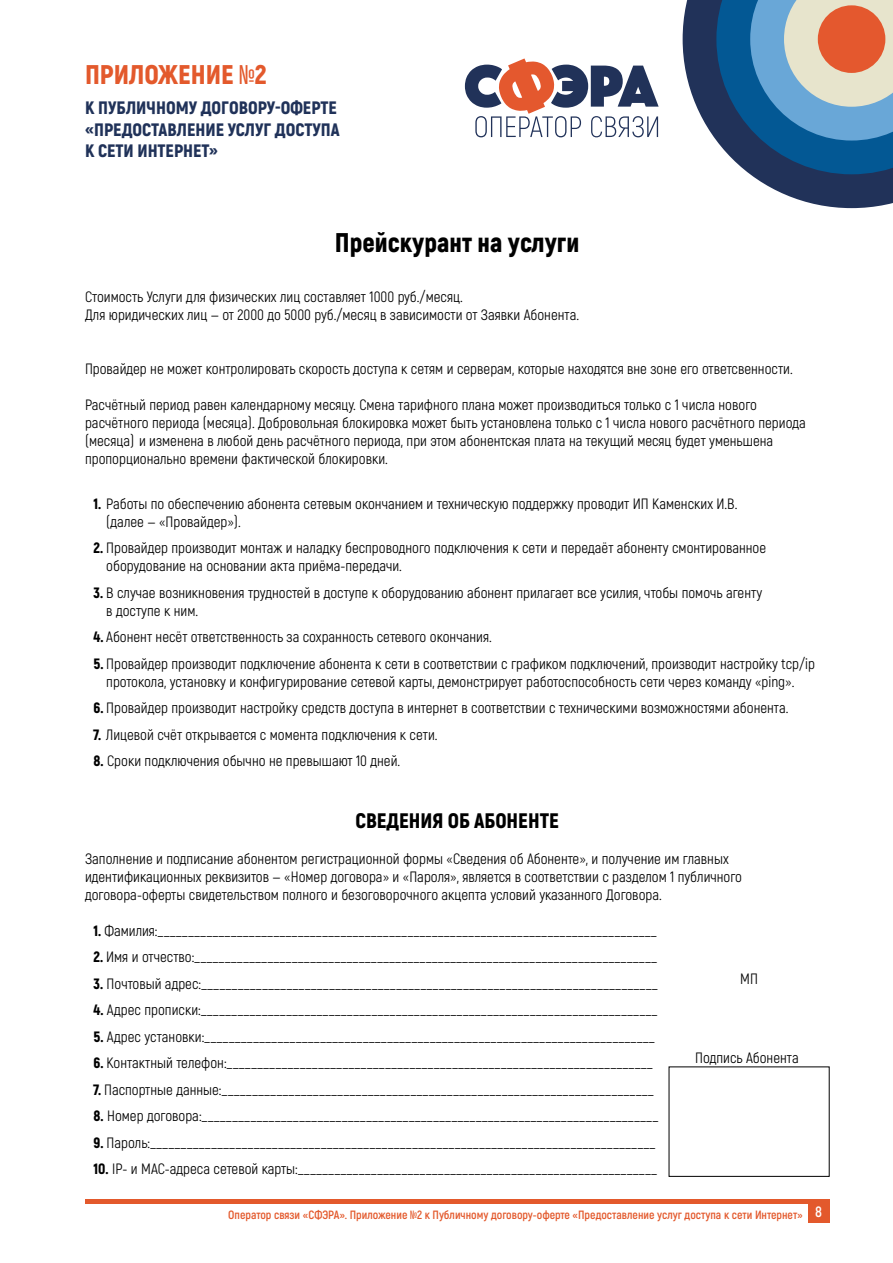
<style>
.page{position:relative;width:893px;height:1263px;background:#fff}
.page>*{position:absolute;margin:0;border:0;box-sizing:border-box;transform-origin:0 0}
.t1{font:900 27px "Akrobat";color:#000}
.t2{font:900 27px "Akrobat";color:#e3592c}
.t3{font:900 21px "Akrobat";color:#000}
.t4{font:900 18px/21.6px "Akrobat";color:#203259}
.t5{font:15px/18px "Akrobat";color:#000}
.t6{font:700 12px "Akrobat";color:#e3592c}
.s1{font-family:"Bravo RG";font-weight:400}
.s2{font-weight:900}
.s3{font-family:"Bravo SC";font-weight:400}
.s4{font-size:15px;color:#fff}
</style>
<div class="page">
<svg style="left:683px;top:0;width:210px;height:208px"></svg>
<div style="left:818px;top:5px;width:67px;height:68px;background:#e4582e;border-radius:50%"></div>
<svg style="left:465px;top:58px;width:194px;height:79px"></svg>
<hr style="left:85px;top:1199px;width:744px;height:4px;background:#e3592c">
<div style="left:808px;top:1201px;width:21px;height:21px;background:#e3592c"></div>
<div style="left:669px;top:1066px;width:161px;height:111px;border:1px solid #000"></div>
<h1 class="t2" style="left:85px;top:57px;width:183px">ПРИЛОЖЕНИЕ <span class="s1">№</span>2</h1>
<p class="t4" style="left:85px;top:97px;width:256px">К ПУБЛИЧНОМУ ДОГОВОРУ-ОФЕРТЕ «ПРЕДОСТАВЛЕНИЕ УСЛУГ ДОСТУПА<br>К СЕТИ ИНТЕРНЕТ»</p>
<h1 class="t1" style="left:335px;top:225px;width:246px">Прейскурант на услуги</h1>
<p class="t5" style="left:85px;top:288px;width:496px">Стоимость Услуги для физических лиц составляет 1000 руб./месяц.<br>Для юридических лиц — от 2000 до 5000 руб./месяц в зависимости от Заявки Абонента.</p>
<p class="t5" style="left:85px;top:360px;width:709px">Провайдер не может контролировать скорость доступа к сетям и серверам, которые находятся вне зоне его ответсвенности.</p>
<p class="t5" style="left:85px;top:396px;width:722px">Расчётный период равен календарному месяцу. Смена тарифного плана может производиться только с 1 числа нового расчётного периода (месяца). Добровольная блокировка может быть установлена только с 1 числа нового расчётного периода (месяца) и изменена в любой день расчётного периода, при этом абонентская плата на текущий месяц будет уменьшена пропорционально времени фактической блокировки.</p>
<p class="t5" style="left:106px;top:494px;width:633px;text-indent:-13px"><span class="s2">1.</span> Работы по обеспечению абонента сетевым окончанием и техническую поддержку проводит ИП Каменских И.В. (далее — «Провайдер»).</p>
<p class="t5" style="left:106px;top:539px;width:661px;text-indent:-13px"><span class="s2">2.</span> Провайдер производит монтаж и наладку беспроводного подключения к сети и передаёт абоненту смонтированное оборудование на основании акта приёма-передачи.</p>
<p class="t5" style="left:106px;top:584px;width:657px;text-indent:-13px"><span class="s2">3.</span> В случае возникновения трудностей в доступе к оборудованию абонент прилагает все усилия, чтобы помочь агенту в доступе к ним.</p>
<p class="t5" style="left:94px;top:628px;width:400px"><span class="s2">4.</span> Абонент несёт ответственность за сохранность сетевого окончания.</p>
<p class="t5" style="left:94px;top:655px;width:723px;text-align:center"><span class="s2">5.</span> Провайдер производит подключение абонента к сети в соответствии с графиком подключений, производит настройку tcp/ip протокола, установку и конфигурирование сетевой карты, демонстрирует работоспособность сети через команду «ping».</p>
<p class="t5" style="left:94px;top:699px;width:696px"><span class="s2">6.</span> Провайдер производит настройку средств доступа в интернет в соответствии с техническими возможностями абонента.</p>
<p class="t5" style="left:94px;top:726px;width:345px"><span class="s2">7.</span> Лицевой счёт открывается с момента подключения к сети.</p>
<p class="t5" style="left:94px;top:752px;width:308px"><span class="s2">8.</span> Сроки подключения обычно не превышают 10 дней.</p>
<h2 class="t3" style="left:355px;top:806px;width:205px">СВЕДЕНИЯ ОБ АБОНЕНТЕ</h2>
<p class="t5" style="left:85px;top:849px;width:659px">Заполнение и подписание абонентом регистрационной формы «Сведения об Абоненте», и получение им главных идентификационных реквизитов — «Номер договора» и «Пароля», является в соответствии с разделом 1 публичного договора-оферты свидетельством полного и безоговорочного акцепта условий указанного Договора.</p>
<p class="t5" style="left:94px;top:921px;width:565px"><span class="s2">1.</span> Фамилия:__________________________________________________________________________________</p>
<p class="t5" style="left:94px;top:948px;width:565px"><span class="s2">2.</span> Имя и отчество:____________________________________________________________________________</p>
<p class="t5" style="left:94px;top:974px;width:566px"><span class="s2">3.</span> Почтовый адрес:___________________________________________________________________________</p>
<p class="t5" style="left:94px;top:1001px;width:565px"><span class="s2">4.</span> Адрес прописки:___________________________________________________________________________</p>
<p class="t5" style="left:94px;top:1027px;width:563px"><span class="s2">5.</span> Адрес установки:__________________________________________________________________________</p>
<p class="t5" style="left:94px;top:1054px;width:561px"><span class="s2">6.</span> Контактный телефон:______________________________________________________________________</p>
<p class="t5" style="left:94px;top:1080px;width:562px"><span class="s2">7.</span> Паспортные данные:_______________________________________________________________________</p>
<p class="t5" style="left:94px;top:1107px;width:566px"><span class="s2">8.</span> Номер договора:___________________________________________________________________________</p>
<p class="t5" style="left:94px;top:1133px;width:564px"><span class="s2">9.</span> Пароль:___________________________________________________________________________________</p>
<p class="t5" style="left:94px;top:1160px;width:565px"><span class="s2">10.</span> IP- и MAC-адреса сетевой карты:___________________________________________________________</p>
<p class="t5" style="left:740px;top:970px;width:19px">МП</p>
<p class="t5" style="left:695px;top:1048px;width:105px">Подпись Абонента</p>
<p class="t6" style="left:228px;top:1207px;width:595px">Оператор связи «СФЭРА». Приложение <span class="s3">№</span>2 к Публичному договору-оферте «Предоставление услуг доступа к сети Интернет» <span class="s4">8</span></p>
</div>
